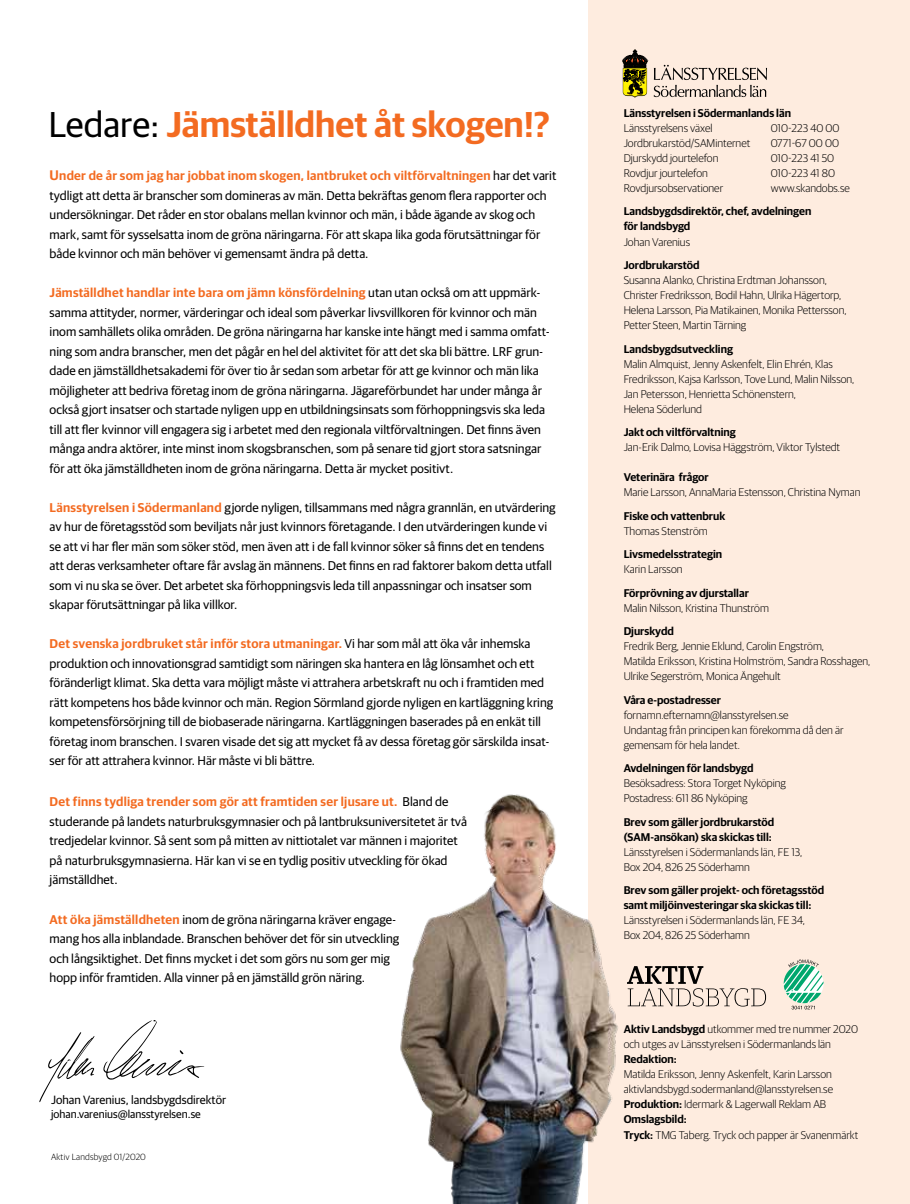
<style>
.page{position:relative;width:910px;height:1204px;background:#fff}
.page>*{position:absolute;margin:0;border:0;box-sizing:border-box;transform-origin:0 0}
.t1{font:600 36px "Guardian Sans";color:#f36b21}
.t2{font:12.75px/19.5px "Guardian Sans";color:#000}
.t3{font:12px "Guardian Sans";color:#000}
.t4{font:300 11.25px/15px "Guardian Sans";color:#000}
.t5{font:600 11.25px/15px "Guardian Sans";color:#000}
.t6{font:11.25px "Guardian Sans";color:#000}
.t7{font:300 9px "Guardian Sans";letter-spacing:.02em;color:#000}
.s1{font-weight:400;color:#000}
.s2{font-weight:600;font-size:13.95px;color:#f36b21}
.s3{font-weight:600;color:#f36b21}
.s4{font-weight:600}
</style>
<div class="page">
<div style="left:589px;top:0;width:321px;height:1203px;background:#feecdf"></div>
<img style="left:400px;top:771px;width:246px;height:432px">
<svg style="left:39px;top:1032px;width:55px;height:70px"></svg>
<svg style="left:103px;top:1020px;width:101px;height:59px"></svg>
<svg style="left:654px;top:65px;width:113px;height:32px"></svg>
<svg style="left:622px;top:50px;width:26px;height:48px"></svg>
<svg style="left:784px;top:959px;width:40px;height:50px"></svg>
<svg style="left:627px;top:966px;width:139px;height:40px"></svg>
<h1 class="t1" style="left:49px;top:97px;width:503px"><span class="s1">Ledare:</span> Jämställdhet åt skogen!?</h1>
<p class="t2" style="left:50px;top:165px;width:508px"><span class="s2">U</span><span class="s3">nder de år som jag har jobbat inom skogen, lantbruket och viltförvaltningen</span> har det varit tydligt att detta är branscher som domineras av män. Detta bekräftas genom flera rapporter och undersökningar. Det råder en stor obalans mellan kvinnor och män, i både ägande av skog och mark, samt för sysselsatta inom de gröna näringarna. För att skapa lika goda förutsättningar för både kvinnor och män behöver vi gemensamt ändra på detta.</p>
<p class="t2" style="left:50px;top:282px;width:502px"><span class="s3">Jämställdhet handlar inte bara om jämn könsfördelning</span> utan utan också om att uppmärk&shy;samma attityder, normer, värderingar och ideal som påverkar livsvillkoren för kvinnor och män inom samhällets olika områden. De gröna näringarna har kanske inte hängt med i samma omfatt&shy;ning som andra branscher, men det pågår en hel del aktivitet för att det ska bli bättre. LRF grun&shy;dade en jämställdhetsakademi för över tio år sedan som arbetar för att ge kvinnor och män lika möjligheter att bedriva företag inom de gröna näringarna. Jägareförbundet har under många år också gjort insatser och startade nyligen upp en utbildningsinsats som förhoppningsvis ska leda till att fler kvinnor vill engagera sig i arbetet med den regionala viltförvaltningen. Det finns även många andra aktörer, inte minst inom skogsbranschen, som på senare tid gjort stora satsningar för att öka jämställdheten inom de gröna näringarna. Detta är mycket positivt.</p>
<p class="t2" style="left:50px;top:496px;width:508px"><span class="s3">Länsstyrelsen i Södermanland</span> gjorde nyligen, tillsammans med några grannlän, en utvärdering av hur de företagsstöd som beviljats når just kvinnors företagande. I den utvärderingen kunde vi se att vi har fler män som söker stöd, men även att i de fall kvinnor söker så finns det en tendens att deras verksamheter oftare får avslag än männens. Det finns en rad faktorer bakom detta utfall som vi nu ska se över. Det arbetet ska förhoppningsvis leda till anpassningar och insatser som skapar förutsättningar på lika villkor.</p>
<p class="t2" style="left:50px;top:633px;width:505px"><span class="s3">Det svenska jordbruket står inför stora utmaningar.</span> Vi har som mål att öka vår inhemska produktion och innovationsgrad samtidigt som näringen ska hantera en låg lönsamhet och ett föränderligt klimat. Ska detta vara möjligt måste vi attrahera arbetskraft nu och i framtiden med rätt kompetens hos både kvinnor och män. Region Sörmland gjorde nyligen en kartläggning kring kompetensförsörjning till de biobaserade näringarna. Kartläggningen baserades på en enkät till företag inom branschen. I svaren visade det sig att mycket få av dessa företag gör särskilda insat&shy;ser för att attrahera kvinnor. Här måste vi bli bättre.</p>
<p class="t2" style="left:50px;top:791px;width:419px"><span class="s3">Det finns tydliga trender som gör att framtiden ser ljusare ut.</span> Bland de studerande på landets naturbruksgymnasier och på lantbruksuniversitetet är två tredjedelar kvinnor. Så sent som på mitten av nittiotalet var männen i majoritet på naturbruksgymnasierna. Här kan vi se en tydlig positiv utveckling för ökad jämställdhet.</p>
<p class="t2" style="left:50px;top:908px;width:351px"><span class="s3">Att öka jämställdheten</span> inom de gröna näringarna kräver engage&shy;mang hos alla inblandade. Branschen behöver det för sin utveckling och långsiktighet. Det finns mycket i det som görs nu som ger mig hopp inför framtiden. Alla vinner på en jämställd grön näring.</p>
<p class="t3" style="left:51px;top:1090px;width:177px">Johan Varenius, landsbygdsdirektör</p>
<p class="t6" style="left:51px;top:1106px;width:151px">johan.varenius@lansstyrelsen.se</p>
<p class="t7" style="left:51px;top:1150px;width:96px">Aktiv Landsbygd 01/2020</p>
<p class="t5" style="left:624px;top:105px;width:169px">Länsstyrelsen i Södermanlands län</p>
<p class="t4" style="left:624px;top:120px;width:90px">Länsstyrelsens växel</p>
<p class="t4" style="left:771px;top:120px;width:70px">010-223 40 00</p>
<p class="t4" style="left:624px;top:135px;width:128px">Jordbrukarstöd/SAMinternet</p>
<p class="t4" style="left:771px;top:135px;width:70px">0771-67 00 00</p>
<p class="t4" style="left:624px;top:150px;width:96px">Djurskydd jourtelefon</p>
<p class="t4" style="left:771px;top:150px;width:65px">010-223 41 50</p>
<p class="t4" style="left:624px;top:165px;width:86px">Rovdjur jourtelefon</p>
<p class="t4" style="left:771px;top:165px;width:66px">010-223 41 80</p>
<p class="t4" style="left:624px;top:180px;width:101px">Rovdjursobservationer</p>
<p class="t4" style="left:771px;top:180px;width:81px">www.skandobs.se</p>
<p class="t5" style="left:624px;top:203px;width:189px">Landsbygdsdirektör, chef, avdelningen för landsbygd</p>
<p class="t4" style="left:624px;top:233px;width:68px">Johan Varenius</p>
<p class="t5" style="left:624px;top:257px;width:77px">Jordbrukarstöd</p>
<p class="t4" style="left:624px;top:272px;width:224px">Susanna Alanko, Christina Erdtman Johansson, Christer Fredriksson, Bodil Hahn, Ulrika Hägertorp, Helena Larsson, Pia Matikainen, Monika Pettersson, Petter Steen, Martin Tärning</p>
<p class="t5" style="left:624px;top:340px;width:111px">Landsbygdsutveckling</p>
<p class="t4" style="left:624px;top:355px;width:232px">Malin Almquist, Jenny Askenfelt, Elin Ehrén, Klas Fredriksson, Kajsa Karlsson, Tove Lund, Malin Nilsson, Jan Petersson, Henrietta Schönenstern,<br>Helena Söderlund</p>
<p class="t5" style="left:624px;top:423px;width:113px">Jakt och viltförvaltning</p>
<p class="t4" style="left:624px;top:439px;width:218px">Jan-Erik Dalmo, Lovisa Häggström, Viktor Tylstedt</p>
<p class="t5" style="left:624px;top:468px;width:87px">Veterinära frågor</p>
<p class="t4" style="left:624px;top:484px;width:238px">Marie Larsson, AnnaMaria Estensson, Christina Nyman</p>
<p class="t5" style="left:624px;top:507px;width:103px">Fiske och vattenbruk</p>
<p class="t4" style="left:624px;top:522px;width:86px">Thomas Stenström</p>
<p class="t5" style="left:624px;top:545px;width:100px">Livsmedelsstrategin</p>
<p class="t4" style="left:624px;top:561px;width:60px">Karin Larsson</p>
<p class="t5" style="left:624px;top:584px;width:127px">Förprövning av djurstallar</p>
<p class="t4" style="left:624px;top:599px;width:147px">Malin Nilsson, Kristina Thunström</p>
<p class="t5" style="left:624px;top:622px;width:52px">Djurskydd</p>
<p class="t4" style="left:624px;top:638px;width:248px">Fredrik Berg, Jennie Eklund, Carolin Engström,<br>Matilda Eriksson, Kristina Holmström, Sandra Rosshagen,<br>Ulrike Segerström, Monica Ängehult</p>
<p class="t5" style="left:624px;top:691px;width:99px">Våra e-postadresser</p>
<p class="t4" style="left:624px;top:706px;width:221px">fornamn.efternamn@lansstyrelsen.se<br>Undantag från principen kan förekomma då den är gemensam för hela landet.</p>
<p class="t5" style="left:624px;top:759px;width:131px">Avdelningen för landsbygd</p>
<p class="t4" style="left:624px;top:775px;width:164px">Besöksadress: Stora Torget Nyköping<br>Postadress: 611 86 Nyköping</p>
<p class="t5" style="left:624px;top:813px;width:152px">Brev som gäller jordbrukarstöd (SAM-ansökan) ska skickas till:</p>
<p class="t4" style="left:624px;top:843px;width:180px">Länsstyrelsen i Södermanlands län, FE 13,<br>Box 204, 826 25 Söderhamn</p>
<p class="t5" style="left:624px;top:881px;width:202px">Brev som gäller projekt- och företagsstöd samt miljöinvesteringar ska skickas till:</p>
<p class="t4" style="left:624px;top:912px;width:183px">Länsstyrelsen i Södermanlands län, FE 34,<br>Box 204, 826 25 Söderhamn</p>
<p class="t4" style="left:624px;top:1021px;width:236px"><span class="s4">Aktiv Landsbygd</span> utkommer med tre nummer 2020 och utges av Länsstyrelsen i Södermanlands län</p>
<p class="t5" style="left:624px;top:1050px;width:55px">Redaktion:</p>
<p class="t4" style="left:624px;top:1066px;width:236px">Matilda Eriksson, Jenny Askenfelt, Karin Larsson aktivlandsbygd.sodermanland@lansstyrelsen.se <span class="s4">Produktion:</span> Idermark &amp; Lagerwall Reklam AB <span class="s4">Omslagsbild:<br>Tryck:</span> TMG Taberg. Tryck och papper är Svanenmärkt</p>
</div>
